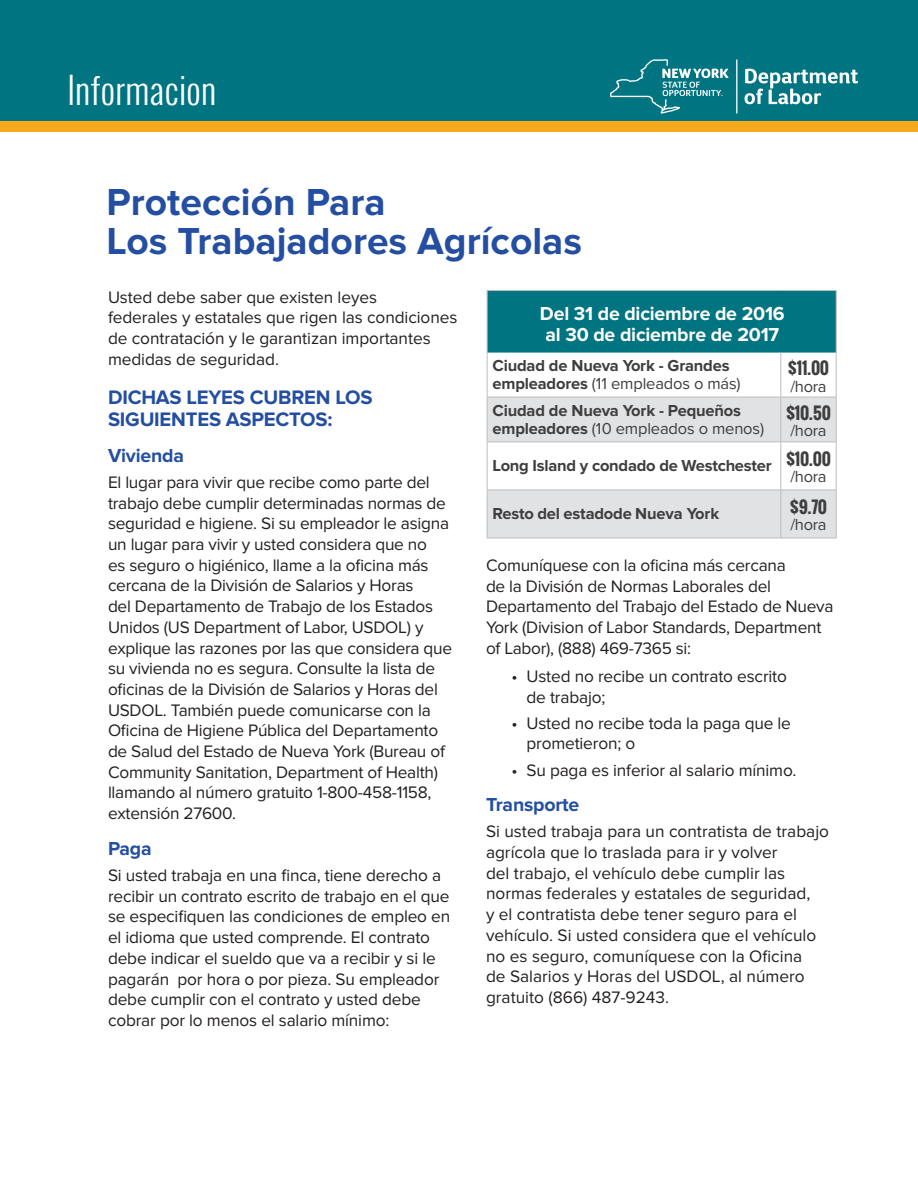
<style>
.page{position:relative;width:918px;height:1188px;background:#fff}
.page>*{position:absolute;margin:0;border:0;box-sizing:border-box;transform-origin:0 0}
.Title_Level_1{font:700 39px/39px "Proxima Nova";color:#244ea1}
.t1{font:300 36px "Oswald";color:#fff}
.Sub_Head_Level_1{font:700 20.25px/22.5px "Proxima Nova";letter-spacing:-.01em;color:#244ea1}
.t2{font:700 19.5px/21px "Proxima Nova";letter-spacing:-.01em;color:#fff}
.Sub_Head_Level_1-2{font:700 19.5px "Proxima Nova";letter-spacing:-.01em;color:#244ea1}
.Body_Copy{font:17.25px/20.7px "Proxima Nova";letter-spacing:-.01em;color:#231f20}
.t3{font:700 16.5px/17.7px "Proxima Nova";letter-spacing:-.01em;color:#3e3e3f}
.t4{font:700 16.5px "Oswald";letter-spacing:-.02em;color:#3e3e3f}
.t5{font:16.5px "Proxima Nova";letter-spacing:-.02em;color:#3e3e3f}
.s1{font-weight:400}
</style>
<div class="page">
<div style="left:0;top:0;width:918px;height:121px;background:#007481"></div>
<div style="left:0;top:121px;width:918px;height:11px;background:#f6aa1b"></div>
<svg style="left:745px;top:69px;width:113px;height:35px"></svg>
<hr style="left:736px;top:59px;width:1px;height:55px;background:#fff">
<svg style="left:610px;top:59px;width:119px;height:55px"></svg>
<div style="left:488px;top:291px;width:348px;height:62px;background:#007481"></div>
<div style="left:488px;top:398px;width:348px;height:140px;background:#e1e2e4"></div>
<svg style="left:488px;top:442px;width:348px;height:48px"></svg>
<hr style="left:780px;top:353px;width:1px;height:44px;background:#bcbdc0">
<hr style="left:487px;top:397px;width:294px;height:1px;background:#bcbdc0">
<hr style="left:781px;top:397px;width:56px;height:1px;background:#bcbdc0">
<hr style="left:780px;top:397px;width:1px;height:44px;background:#bcbdc0">
<hr style="left:487px;top:441px;width:294px;height:1px;background:#bcbdc0">
<hr style="left:781px;top:441px;width:56px;height:1px;background:#bcbdc0">
<hr style="left:780px;top:442px;width:1px;height:48px;background:#bcbdc0">
<hr style="left:487px;top:490px;width:294px;height:1px;background:#bcbdc0">
<hr style="left:781px;top:490px;width:56px;height:1px;background:#bcbdc0">
<hr style="left:780px;top:490px;width:1px;height:48px;background:#bcbdc0">
<hr style="left:487px;top:291px;width:1px;height:62px;background:#bcbdc0">
<hr style="left:487px;top:290px;width:294px;height:1px;background:#bcbdc0">
<hr style="left:781px;top:290px;width:56px;height:1px;background:#bcbdc0">
<hr style="left:836px;top:291px;width:1px;height:62px;background:#bcbdc0">
<hr style="left:487px;top:353px;width:1px;height:44px;background:#bcbdc0">
<hr style="left:836px;top:353px;width:1px;height:44px;background:#bcbdc0">
<hr style="left:487px;top:397px;width:1px;height:44px;background:#bcbdc0">
<hr style="left:836px;top:397px;width:1px;height:44px;background:#bcbdc0">
<hr style="left:487px;top:442px;width:1px;height:48px;background:#bcbdc0">
<hr style="left:836px;top:442px;width:1px;height:48px;background:#bcbdc0">
<hr style="left:487px;top:490px;width:1px;height:48px;background:#bcbdc0">
<hr style="left:487px;top:538px;width:294px;height:1px;background:#bcbdc0">
<hr style="left:836px;top:490px;width:1px;height:48px;background:#bcbdc0">
<hr style="left:781px;top:538px;width:56px;height:1px;background:#bcbdc0">
<p class="t1" style="left:68px;top:66px;width:151px">Informacion</p>
<p class="Title_Level_1" style="left:106px;top:184px;width:477px">Protección Para<br>Los Trabajadores Agrícolas</p>
<p class="Body_Copy" style="left:108px;top:287px;width:351px">Usted debe saber que existen leyes<br>federales y estatales que rigen las condiciones de contratación y le garantizan importantes medidas de seguridad.</p>
<p class="Sub_Head_Level_1" style="left:108px;top:386px;width:266px">DICHAS LEYES CUBREN LOS<br>SIGUIENTES ASPECTOS:</p>
<p class="Sub_Head_Level_1-2" style="left:108px;top:444px;width:77px">Vivienda</p>
<p class="Body_Copy" style="left:108px;top:472px;width:346px">El lugar para vivir que recibe como parte del trabajo debe cumplir determinadas normas de seguridad e higiene. Si su empleador le asigna un lugar para vivir y usted considera que no<br>es seguro o higiénico, llame a la oficina más cercana de la División de Salarios y Horas<br>del Departamento de Trabajo de los Estados Unidos (US Department of Labor, USDOL) y explique las razones por las que considera que su vivienda no es segura. Consulte la lista de oficinas de la División de Salarios y Horas del USDOL. También puede comunicarse con la Oficina de Higiene Pública del Departamento de Salud del Estado de Nueva York (Bureau of Community Sanitation, Department of Health) llamando al número gratuito 1-800-458-1158, extensión 27600.</p>
<p class="Sub_Head_Level_1-2" style="left:108px;top:837px;width:45px">Paga</p>
<p class="Body_Copy" style="left:108px;top:865px;width:344px">Si usted trabaja en una finca, tiene derecho a recibir un contrato escrito de trabajo en el que se especifiquen las condiciones de empleo en el idioma que usted comprende. El contrato debe indicar el sueldo que va a recibir y si le pagarán por hora o por pieza. Su empleador debe cumplir con el contrato y usted debe cobrar por lo menos el salario mínimo:</p>
<p class="t2" style="left:540px;top:303px;width:246px">Del 31 de diciembre de 2016 al 30 de diciembre de 2017</p>
<p class="t3" style="left:493px;top:357px;width:250px">Ciudad de Nueva York - Grandes empleadores <span class="s1">(11 empleados o más)</span></p>
<p class="t4" style="left:788px;top:356px;width:43px">$11.00</p>
<p class="t5" style="left:790px;top:377px;width:38px">/hora</p>
<p class="t3" style="left:493px;top:402px;width:273px">Ciudad de Nueva York - Pequeños empleadores <span class="s1">(10 empleados o menos)</span></p>
<p class="t4" style="left:786px;top:401px;width:46px">$10.50</p>
<p class="t5" style="left:790px;top:421px;width:38px">/hora</p>
<p class="t4" style="left:786px;top:447px;width:46px">$10.00</p>
<p class="t5" style="left:790px;top:467px;width:38px">/hora</p>
<p class="t3" style="left:493px;top:457px;width:281px">Long Island y condado de Westchester</p>
<p class="t3" style="left:493px;top:505px;width:228px">Resto del estadode Nueva York</p>
<p class="t4" style="left:790px;top:495px;width:39px">$9.70</p>
<p class="t5" style="left:790px;top:515px;width:38px">/hora</p>
<p class="Body_Copy" style="left:486px;top:555px;width:349px">Comuníquese con la oficina más cercana<br>de la División de Normas Laborales del Departamento del Trabajo del Estado de Nueva York (Division of Labor Standards, Department of Labor), (888) 469-7365 si:</p>
<p class="Body_Copy" style="left:526px;top:666px;width:262px;text-indent:-15px">• Usted no recibe un contrato escrito de trabajo;</p>
<p class="Body_Copy" style="left:526px;top:713px;width:266px;text-indent:-15px">• Usted no recibe toda la paga que le prometieron; o</p>
<p class="Body_Copy" style="left:512px;top:760px;width:287px">• Su paga es inferior al salario mínimo.</p>
<p class="Sub_Head_Level_1-2" style="left:486px;top:794px;width:95px">Transporte</p>
<p class="Body_Copy" style="left:486px;top:822px;width:345px">Si usted trabaja para un contratista de trabajo agrícola que lo traslada para ir y volver<br>del trabajo, el vehículo debe cumplir las normas federales y estatales de seguridad,<br>y el contratista debe tener seguro para el vehículo. Si usted considera que el vehículo no es seguro, comuníquese con la Oficina<br>de Salarios y Horas del USDOL, al número gratuito (866) 487-9243.</p>
</div>
